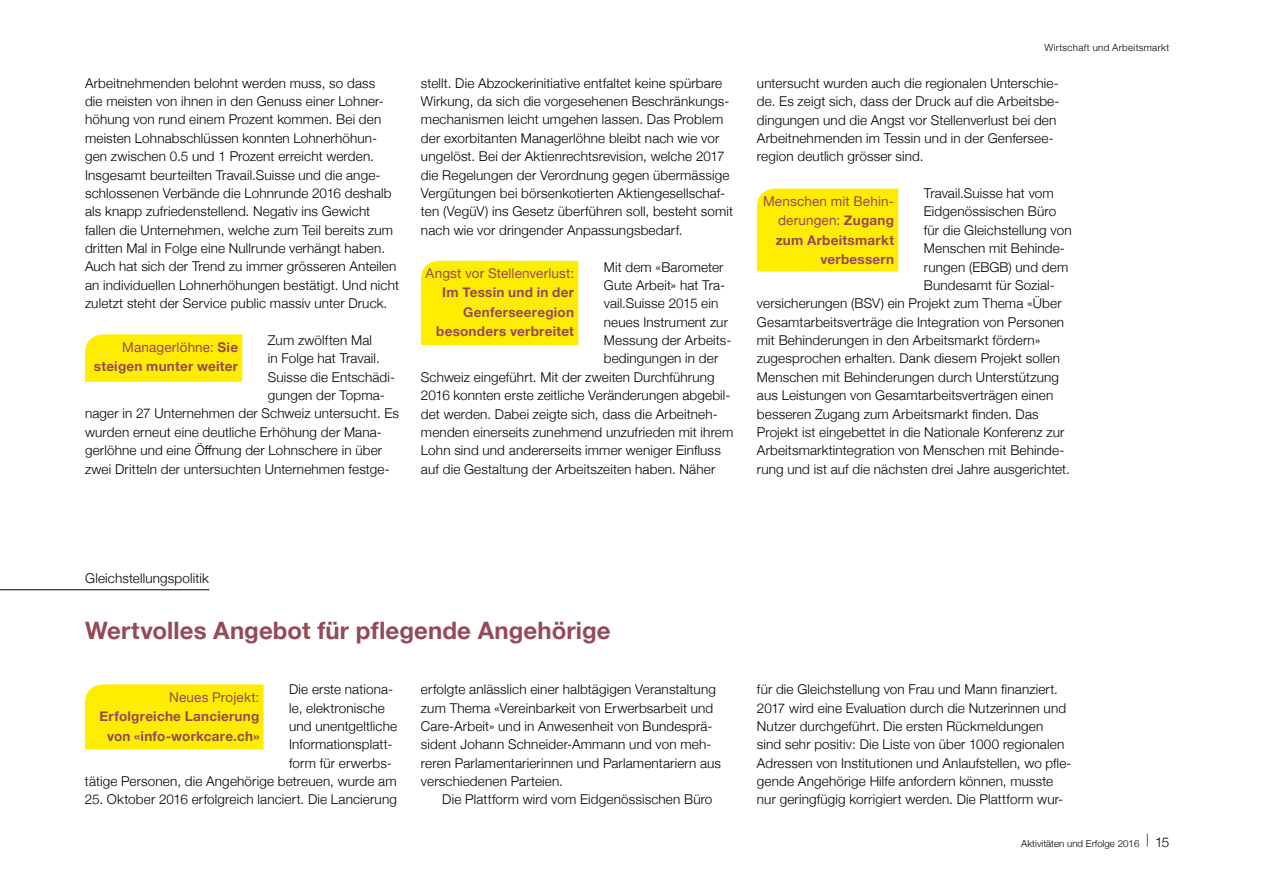
<style>
.page{position:relative;width:1263px;height:893px;background:#fff}
.page>*{position:absolute;margin:0;border:0;box-sizing:border-box;transform-origin:0 0}
.t1{font:700 24px "Helvetica Neue";letter-spacing:.005em;color:#954a57}
.t2{font:300 13.5px/18.3px "Helvetica Neue";letter-spacing:.01em;color:#000}
.t3{font:700 13.5px/19.5px "Helvetica Neue";letter-spacing:.02em;color:#954a57;text-align:right}
.t4{font:13.5px "Helvetica Neue";letter-spacing:.01em;color:#954a57}
.t5{font:300 9.75px "Helvetica Neue";color:#000}
.t6{font:300 9.75px "Helvetica Neue";letter-spacing:.025em;color:#000}
.s1{font-weight:400}
.s2{font-size:13.5px}
</style>
<div class="page">
<svg style="left:1147px;top:833px;width:1px;height:14px"></svg>
<div style="left:757px;top:189px;width:141px;height:83px;background:#ffed00"></div>
<div style="left:85px;top:334px;width:157px;height:48px;background:#ffed00"></div>
<div style="left:421px;top:261px;width:157px;height:84px;background:#ffed00"></div>
<hr style="left:0;top:589px;width:209px;height:1px;background:#000">
<div style="left:85px;top:684px;width:179px;height:65px;background:#ffed00"></div>
<p class="t2" style="left:85px;top:73px;width:315px">Arbeitnehmenden belohnt werden muss, so dass<br>die meisten von ihnen in den Genuss einer Lohner&shy;höhung von rund einem Prozent kommen. Bei den meisten Lohnabschlüssen konnten Lohnerhöhun&shy;gen zwischen 0.5 und 1 Prozent erreicht werden.<br>Insgesamt beurteilten Travail.Suisse und die ange&shy;schlossenen Verbände die Lohnrunde 2016 deshalb als knapp zufriedenstellend. Negativ ins Gewicht fallen die Unternehmen, welche zum Teil bereits zum dritten Mal in Folge eine Nullrunde verhängt haben.<br>Auch hat sich der Trend zu immer grösseren Anteilen an individuellen Lohnerhöhungen bestätigt. Und nicht zuletzt steht der Service public massiv unter Druck.</p>
<p class="t2" style="left:268px;top:330px;width:106px">Zum zwölften Mal</p>
<p class="t2" style="left:268px;top:348px;width:113px">in Folge hat Travail.</p>
<p class="t2" style="left:268px;top:367px;width:129px">Suisse die Entschädi-</p>
<p class="t2" style="left:268px;top:385px;width:118px">gungen der Topma-</p>
<p class="t2" style="left:85px;top:403px;width:316px">nager in 27 Unternehmen der Schweiz untersucht. Es</p>
<p class="t2" style="left:85px;top:422px;width:298px">wurden erneut eine deutliche Erhöhung der Mana-</p>
<p class="t2" style="left:85px;top:440px;width:299px">gerlöhne und eine Öffnung der Lohnschere in über</p>
<p class="t2" style="left:85px;top:459px;width:306px">zwei Dritteln der untersuchten Unternehmen festge-</p>
<p class="t3" style="left:94px;top:338px;width:146px"><span class="s1">Managerlöhne:</span> Sie steigen munter weiter</p>
<p class="t2" style="left:421px;top:73px;width:314px">stellt. Die Abzockerinitiative entfaltet keine spürbare Wirkung, da sich die vorgesehenen Beschränkungs&shy;mechanismen leicht umgehen lassen. Das Problem der exorbitanten Managerlöhne bleibt nach wie vor ungelöst. Bei der Aktienrechtsrevision, welche 2017 die Regelungen der Verordnung gegen übermässige Vergütungen bei börsenkotierten Aktiengesellschaf&shy;ten (VegüV) ins Gesetz überführen soll, besteht somit nach wie vor dringender Anpassungsbedarf.</p>
<p class="t2" style="left:604px;top:257px;width:121px">Mit dem «Barometer</p>
<p class="t2" style="left:604px;top:275px;width:123px">Gute Arbeit» hat Tra-</p>
<p class="t2" style="left:604px;top:293px;width:116px">vail.Suisse 2015 ein</p>
<p class="t2" style="left:604px;top:312px;width:126px">neues Instrument zur</p>
<p class="t2" style="left:604px;top:330px;width:129px">Messung der Arbeits-</p>
<p class="t2" style="left:604px;top:348px;width:116px">bedingungen in der</p>
<p class="t2" style="left:421px;top:367px;width:295px">Schweiz eingeführt. Mit der zweiten Durchführung</p>
<p class="t2" style="left:421px;top:385px;width:311px">2016 konnten erste zeitliche Veränderungen abgebil-</p>
<p class="t2" style="left:421px;top:404px;width:298px">det werden. Dabei zeigte sich, dass die Arbeitneh-</p>
<p class="t2" style="left:421px;top:422px;width:314px">menden einerseits zunehmend unzufrieden mit ihrem</p>
<p class="t2" style="left:421px;top:440px;width:301px">Lohn sind und andererseits immer weniger Einfluss</p>
<p class="t2" style="left:421px;top:459px;width:296px">auf die Gestaltung der Arbeitszeiten haben. Näher</p>
<p class="t4" style="left:426px;top:263px;width:150px">Angst vor Stellenverlust:</p>
<p class="t3" style="left:436px;top:283px;width:139px">Im Tessin und in der<br>Genferseeregion besonders verbreitet</p>
<p class="t6" style="left:1044px;top:40px;width:126px">Wirtschaft und Arbeitsmarkt</p>
<p class="t2" style="left:757px;top:73px;width:304px">untersucht wurden auch die regionalen Unterschie&shy;de. Es zeigt sich, dass der Druck auf die Arbeitsbe&shy;dingungen und die Angst vor Stellenverlust bei den Arbeitnehmenden im Tessin und in der Genfersee&shy;region deutlich grösser sind.</p>
<p class="t2" style="left:924px;top:183px;width:131px">Travail.Suisse hat vom</p>
<p class="t2" style="left:924px;top:201px;width:134px">Eidgenössischen Büro</p>
<p class="t2" style="left:924px;top:220px;width:149px">für die Gleichstellung von</p>
<p class="t2" style="left:924px;top:238px;width:143px">Menschen mit Behinde-</p>
<p class="t2" style="left:924px;top:257px;width:146px">rungen (EBGB) und dem</p>
<p class="t2" style="left:924px;top:275px;width:132px">Bundesamt für Sozial-</p>
<p class="t2" style="left:757px;top:293px;width:306px">versicherungen (BSV) ein Projekt zum Thema «Über</p>
<p class="t2" style="left:757px;top:312px;width:309px">Gesamtarbeitsverträge die Integration von Personen</p>
<p class="t2" style="left:757px;top:330px;width:285px">mit Behinderungen in den Arbeitsmarkt fördern»</p>
<p class="t2" style="left:757px;top:348px;width:305px">zugesprochen erhalten. Dank diesem Projekt sollen</p>
<p class="t2" style="left:757px;top:367px;width:304px">Menschen mit Behinderungen durch Unterstützung</p>
<p class="t2" style="left:757px;top:385px;width:298px">aus Leistungen von Gesamtarbeitsverträgen einen</p>
<p class="t2" style="left:757px;top:404px;width:283px">besseren Zugang zum Arbeitsmarkt finden. Das</p>
<p class="t2" style="left:757px;top:422px;width:309px">Projekt ist eingebettet in die Nationale Konferenz zur</p>
<p class="t2" style="left:757px;top:440px;width:309px">Arbeitsmarktintegration von Menschen mit Behinde-</p>
<p class="t2" style="left:757px;top:459px;width:314px">rung und ist auf die nächsten drei Jahre ausgerichtet.</p>
<p class="t3" style="left:763px;top:192px;width:133px"><span class="s1">Menschen mit Behin&shy;derungen:</span> Zugang zum Arbeitsmarkt verbessern</p>
<p class="t2" style="left:85px;top:568px;width:125px">Gleichstellungspolitik</p>
<h1 class="t1" style="left:85px;top:612px;width:527px">Wertvolles Angebot für pflegende Angehörige</h1>
<p class="t2" style="left:289px;top:679px;width:105px">Die erste nationa-</p>
<p class="t2" style="left:289px;top:698px;width:97px">le, elektronische</p>
<p class="t2" style="left:289px;top:716px;width:109px">und unentgeltliche</p>
<p class="t2" style="left:289px;top:734px;width:105px">Informationsplatt-</p>
<p class="t2" style="left:289px;top:753px;width:104px">form für erwerbs-</p>
<p class="t2" style="left:85px;top:771px;width:313px">tätige Personen, die Angehörige betreuen, wurde am</p>
<p class="t2" style="left:85px;top:789px;width:314px">25. Oktober 2016 erfolgreich lanciert. Die Lancierung</p>
<p class="t4" style="left:169px;top:687px;width:92px">Neues Projekt:</p>
<p class="t3" style="left:100px;top:707px;width:161px;text-align:center">Erfolgreiche Lancierung von «info-workcare.ch»</p>
<p class="t2" style="left:421px;top:679px;width:302px">erfolgte anlässlich einer halbtägigen Veranstaltung zum Thema «Vereinbarkeit von Erwerbsarbeit und Care-Arbeit» und in Anwesenheit von Bundesprä&shy;sident Johann Schneider-Ammann und von meh&shy;reren Parlamentarierinnen und Parlamentariern aus verschiedenen Parteien.</p>
<p class="t2" style="left:442px;top:789px;width:272px">Die Plattform wird vom Eidgenössischen Büro</p>
<p class="t2" style="left:757px;top:679px;width:316px">für die Gleichstellung von Frau und Mann finanziert.<br>2017 wird eine Evaluation durch die Nutzerinnen und Nutzer durchgeführt. Die ersten Rückmeldungen<br>sind sehr positiv: Die Liste von über 1000 regionalen Adressen von Institutionen und Anlaufstellen, wo pfle&shy;gende Angehörige Hilfe anfordern können, musste nur geringfügig korrigiert werden. Die Plattform wur-</p>
<p class="t5" style="left:1021px;top:835px;width:150px">Aktivitäten und Erfolge 2016 <span class="s2">15</span></p>
</div>
